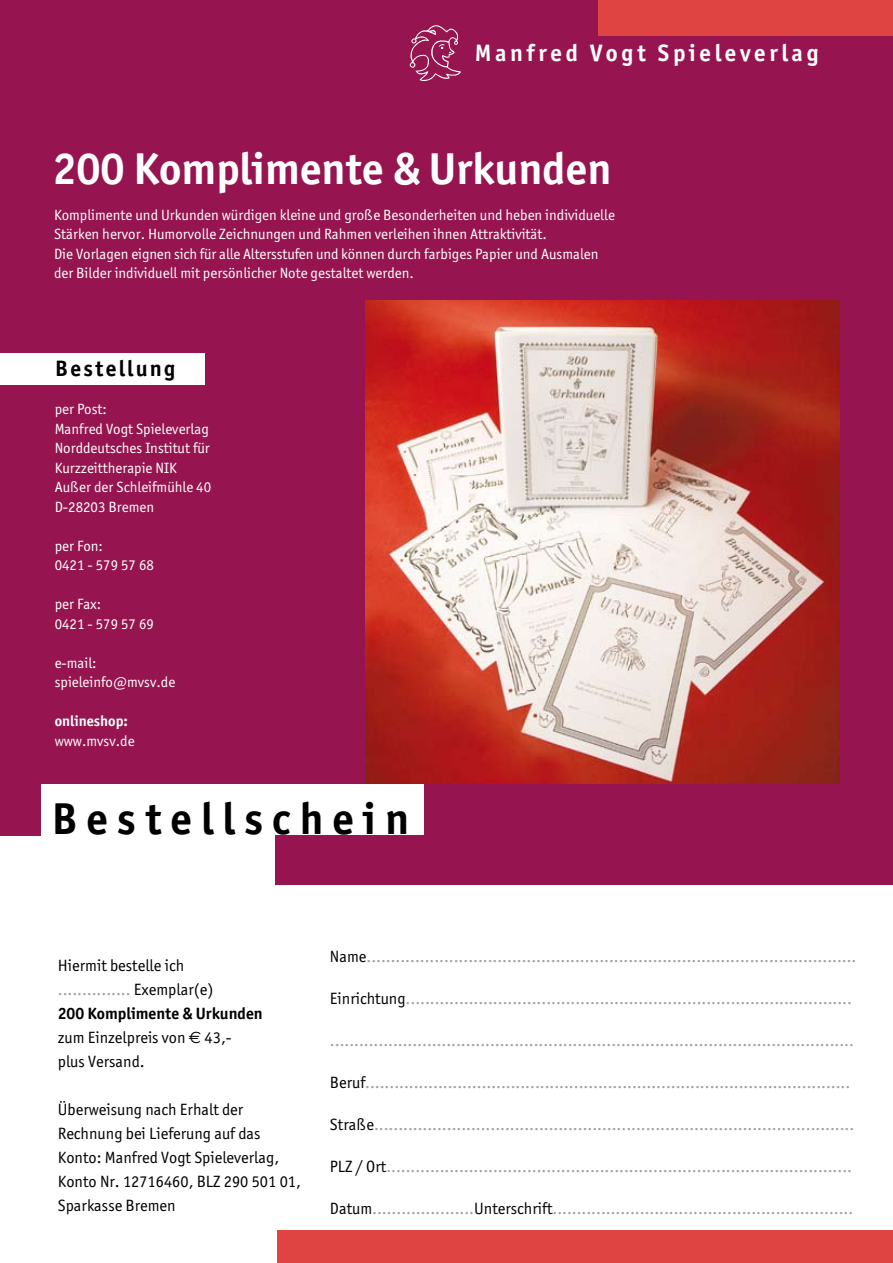
<style>
.page{position:relative;width:893px;height:1263px;background:#fff}
.page>*{position:absolute;margin:0;border:0;box-sizing:border-box;transform-origin:0 0}
.t1{font:700 45px "Officina Sans";color:#fff}
.t2{font:700 45px "Officina Sans";letter-spacing:.2em;color:#000}
.t3{font:700 24px "Officina Sans";letter-spacing:.15em;color:#fff}
.t4{font:700 22.5px "Officina Sans";letter-spacing:.1em;color:#000}
.t5{font:16.5px "Officina Sans";color:#9c9d9f}
.t6{font:16.5px/24px "Officina Sans";color:#000}
.t7{font:15px/19.5px "Officina Sans";color:#fff}
.t8{font:700 15px "Officina Sans";color:#fff}
.s1{color:#9c9d9f}
.s2{font-weight:700}
.s3{font-family:"Euro Sans"}
.s4{color:#000}
</style>
<div class="page">
<div style="left:0;top:0;width:893px;height:835px;background:#961551"></div>
<div style="left:41px;top:784px;width:382px;height:54px;background:#fff"></div>
<div style="left:276px;top:835px;width:617px;height:49px;background:#961551"></div>
<div style="left:277px;top:1231px;width:616px;height:32px;background:#df4443"></div>
<div style="left:0;top:354px;width:205px;height:31px;background:#fff"></div>
<div style="left:598px;top:0;width:295px;height:35px;background:#df4443"></div>
<img style="left:366px;top:300px;width:473px;height:483px">
<svg style="left:409px;top:25px;width:52px;height:56px"></svg>
<h2 class="t3" style="left:475px;top:38px;width:345px">Manfred Vogt Spieleverlag</h2>
<h1 class="t1" style="left:52px;top:141px;width:560px">200 Komplimente &amp; Urkunden</h1>
<p class="t7" style="left:54px;top:205px;width:562px">Komplimente und Urkunden würdigen kleine und große Besonderheiten und heben individuelle Stärken hervor. Humorvolle Zeichnungen und Rahmen verleihen ihnen Attraktivität.<br>Die Vorlagen eignen sich für alle Altersstufen und können durch farbiges Papier und Ausmalen der Bilder individuell mit persönlicher Note gestaltet werden.</p>
<h3 class="t4" style="left:55px;top:355px;width:122px">Bestellung</h3>
<p class="t7" style="left:55px;top:399px;width:158px">per Post:<br>Manfred Vogt Spieleverlag<br>Norddeutsches Institut für<br>Kurzzeittherapie NIK<br>Außer der Schleifmühle 40<br>D-28203 Bremen</p>
<p class="t7" style="left:55px;top:536px;width:101px">per Fon:<br>0421 - 579 57 68</p>
<p class="t7" style="left:55px;top:594px;width:101px">per Fax:<br>0421 - 579 57 69</p>
<p class="t7" style="left:55px;top:653px;width:122px">e-mail: spieleinfo@mvsv.de</p>
<p class="t8" style="left:55px;top:712px;width:75px">onlineshop:</p>
<p class="t7" style="left:55px;top:731px;width:81px">www.mvsv.de</p>
<h1 class="t2" style="left:52px;top:791px;width:359px">Bestellschein</h1>
<p class="t6" style="left:58px;top:954px;width:206px">Hiermit bestelle ich<br><span class="s1">...............</span> Exemplar(e)<br><span class="s2">200 Komplimente &amp; Urkunden </span>zum Einzelpreis von <span class="s3">h</span> 43,- plus Versand.</p>
<p class="t6" style="left:58px;top:1098px;width:245px">Überweisung nach Erhalt der<br>Rechnung bei Lieferung auf das<br>Konto: Manfred Vogt Spieleverlag,<br>Konto Nr. 12716460, BLZ 290 501 01,<br>Sparkasse Bremen</p>
<p class="t5" style="left:330px;top:946px;width:528px"><span class="s4">Name</span>.....................................................................................................</p>
<p class="t5" style="left:330px;top:988px;width:523px"><span class="s4">Einrichtung</span>............................................................................................</p>
<p class="t5" style="left:330px;top:1030px;width:525px">............................................................................................................</p>
<p class="t5" style="left:330px;top:1072px;width:522px"><span class="s4">Beruf</span>....................................................................................................</p>
<p class="t5" style="left:330px;top:1114px;width:526px"><span class="s4">Straße</span>...................................................................................................</p>
<p class="t5" style="left:330px;top:1156px;width:524px"><span class="s4">PLZ / Ort</span>................................................................................................</p>
<p class="t5" style="left:330px;top:1198px;width:525px"><span class="s4">Datum</span>.....................<span class="s4">Unterschrift</span>..............................................................</p>
</div>
